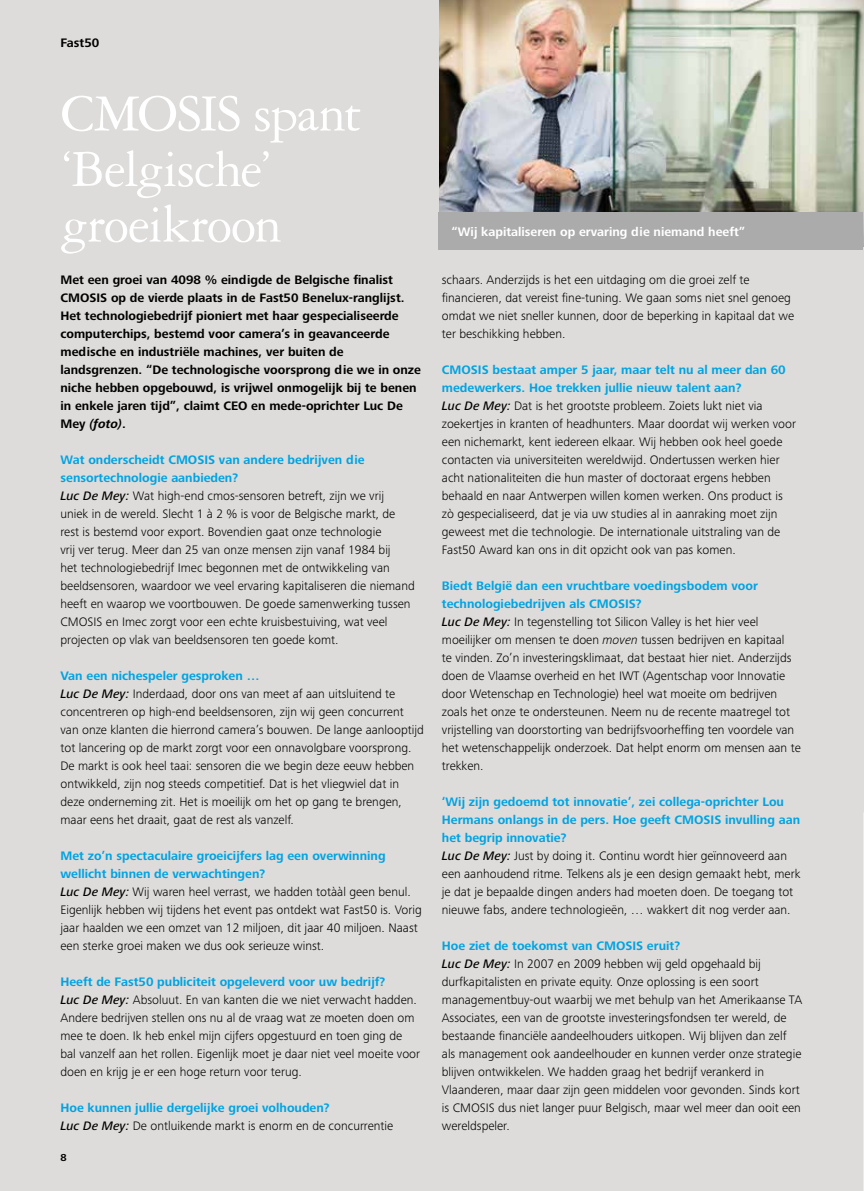
<style>
.page{position:relative;width:864px;height:1191px;background:#fff}
.page>*{position:absolute;margin:0;border:0;box-sizing:border-box;transform-origin:0 0}
.t1{font:55.5px/55.5px "Garamond 3 LT Std";letter-spacing:-.025em;color:#fff}
.t2{font:300 12.75px/18px "Frutiger Next Pro";color:#000}
.t3{font:700 12.75px/18px "Frutiger Next Pro";color:#000}
.t4{font:700 12.75px "Frutiger Next Pro";color:#fff}
.t5{font:700 10.5px "Frutiger Next Pro";color:#000}
.s1{font-style:italic}
.s2{font-weight:700;color:#00a3e2}
.s3{font-weight:500;font-style:italic}
</style>
<div class="page">
<div style="left:0;top:0;width:863px;height:1191px;background:#dedcda"></div>
<img style="left:439px;top:0;width:423px;height:213px">
<div style="left:438px;top:213px;width:424px;height:37px;background:#acabab"></div>
<svg style="left:863px;top:812px;width:1px;height:379px"></svg>
<p class="t3" style="left:60px;top:34px;width:40px">Fast50</p>
<h1 class="t1" style="left:61px;top:86px;width:303px">CMOSIS spant ‘Belgische’ groeikroon</h1>
<p class="t3" style="left:60px;top:270px;width:362px">Met een groei van 4098 % eindigde de Belgische finalist CMOSIS op de vierde plaats in de Fast50 Benelux-ranglijst.<br>Het technologiebedrijf pioniert met haar gespecialiseerde computerchips, bestemd voor camera’s in geavanceerde medische en industriële machines, ver buiten de landsgrenzen. “De technologische voorsprong die we in onze niche hebben opgebouwd, is vrijwel onmogelijk bij te benen in enkele jaren tijd”, claimt CEO en mede-oprichter Luc De Mey <span class="s1">(foto)</span>.</p>
<p class="t2" style="left:60px;top:450px;width:356px"><span class="s2">Wat onderscheidt CMOSIS van andere bedrijven die sensortechnologie aanbieden?<br></span><span class="s3">Luc De Mey:</span> Wat high-end cmos-sensoren betreft, zijn we vrij uniek in de wereld. Slecht 1 à 2 % is voor de Belgische markt, de rest is bestemd voor export. Bovendien gaat onze technologie<br>vrij ver terug. Meer dan 25 van onze mensen zijn vanaf 1984 bij<br>het technologiebedrijf Imec begonnen met de ontwikkeling van beeldsensoren, waardoor we veel ervaring kapitaliseren die niemand heeft en waarop we voortbouwen. De goede samenwerking tussen CMOSIS en Imec zorgt voor een echte kruisbestuiving, wat veel projecten op vlak van beeldsensoren ten goede komt.</p>
<p class="t2" style="left:60px;top:666px;width:365px"><span class="s2">Van een nichespeler gesproken …<br></span><span class="s3">Luc De Mey:</span> Inderdaad, door ons van meet af aan uitsluitend te concentreren op high-end beeldsensoren, zijn wij geen concurrent van onze klanten die hierrond camera’s bouwen. De lange aanlooptijd tot lancering op de markt zorgt voor een onnavolgbare voorsprong.<br>De markt is ook heel taai: sensoren die we begin deze eeuw hebben ontwikkeld, zijn nog steeds competitief. Dat is het vliegwiel dat in deze onderneming zit. Het is moeilijk om het op gang te brengen, maar eens het draait, gaat de rest als vanzelf.</p>
<p class="t2" style="left:60px;top:846px;width:363px"><span class="s2">Met zo’n spectaculaire groeicijfers lag een overwinning wellicht binnen de verwachtingen?<br></span><span class="s3">Luc De Mey:</span> Wij waren heel verrast, we hadden totààl geen benul.<br>Eigenlijk hebben wij tijdens het event pas ontdekt wat Fast50 is. Vorig jaar haalden we een omzet van 12 miljoen, dit jaar 40 miljoen. Naast een sterke groei maken we dus ook serieuze winst.</p>
<p class="t2" style="left:60px;top:972px;width:361px"><span class="s2">Heeft de Fast50 publiciteit opgeleverd voor uw bedrijf?<br></span><span class="s3">Luc De Mey:</span> Absoluut. En van kanten die we niet verwacht hadden.<br>Andere bedrijven stellen ons nu al de vraag wat ze moeten doen om mee te doen. Ik heb enkel mijn cijfers opgestuurd en toen ging de bal vanzelf aan het rollen. Eigenlijk moet je daar niet veel moeite voor doen en krijg je er een hoge return voor terug.</p>
<p class="t2" style="left:60px;top:1099px;width:334px"><span class="s2">Hoe kunnen jullie dergelijke groei volhouden?<br></span><span class="s3">Luc De Mey:</span> De ontluikende markt is enorm en de concurrentie</p>
<p class="t5" style="left:60px;top:1151px;width:8px">8</p>
<p class="t4" style="left:451px;top:224px;width:295px">“Wij kapitaliseren op ervaring die niemand heeft”</p>
<p class="t2" style="left:441px;top:271px;width:353px">schaars. Anderzijds is het een uitdaging om die groei zelf te financieren, dat vereist fine-tuning. We gaan soms niet snel genoeg omdat we niet sneller kunnen, door de beperking in kapitaal dat we ter beschikking hebben.</p>
<p class="t2" style="left:441px;top:361px;width:355px"><span class="s2">CMOSIS bestaat amper 5 jaar, maar telt nu al meer dan 60 medewerkers. Hoe trekken jullie nieuw talent aan?<br></span><span class="s3">Luc De Mey:</span> Dat is het grootste probleem. Zoiets lukt niet via zoekertjes in kranten of headhunters. Maar doordat wij werken voor een nichemarkt, kent iedereen elkaar. Wij hebben ook heel goede contacten via universiteiten wereldwijd. Ondertussen werken hier acht nationaliteiten die hun master of doctoraat ergens hebben behaald en naar Antwerpen willen komen werken. Ons product is zò gespecialiseerd, dat je via uw studies al in aanraking moet zijn geweest met die technologie. De internationale uitstraling van de Fast50 Award kan ons in dit opzicht ook van pas komen.</p>
<p class="t2" style="left:441px;top:577px;width:360px"><span class="s2">Biedt België dan een vruchtbare voedingsbodem voor technologiebedrijven als CMOSIS?<br></span><span class="s3">Luc De Mey:</span> In tegenstelling tot Silicon Valley is het hier veel moeilijker om mensen te doen <span class="s1">moven</span> tussen bedrijven en kapitaal<br>te vinden. Zo’n investeringsklimaat, dat bestaat hier niet. Anderzijds doen de Vlaamse overheid en het IWT (Agentschap voor Innovatie door Wetenschap en Technologie) heel wat moeite om bedrijven zoals het onze te ondersteunen. Neem nu de recente maatregel tot vrijstelling van doorstorting van bedrijfsvoorheffing ten voordele van het wetenschappelijk onderzoek. Dat helpt enorm om mensen aan te trekken.</p>
<p class="t2" style="left:441px;top:793px;width:360px"><span class="s2">‘Wij zijn gedoemd tot innovatie’, zei collega-oprichter Lou Hermans onlangs in de pers. Hoe geeft CMOSIS invulling aan het begrip innovatie?<br></span><span class="s3">Luc De Mey:</span> Just by doing it. Continu wordt hier geïnnoveerd aan een aanhoudend ritme. Telkens als je een design gemaakt hebt, merk je dat je bepaalde dingen anders had moeten doen. De toegang tot nieuwe fabs, andere technologieën, … wakkert dit nog verder aan.</p>
<p class="t2" style="left:441px;top:937px;width:361px"><span class="s2">Hoe ziet de toekomst van CMOSIS eruit?<br></span><span class="s3">Luc De Mey:</span> In 2007 en 2009 hebben wij geld opgehaald bij durfkapitalisten en private equity. Onze oplossing is een soort managementbuy-out waarbij we met behulp van het Amerikaanse TA Associates, een van de grootste investeringsfondsen ter wereld, de bestaande financiële aandeelhouders uitkopen. Wij blijven dan zelf als management ook aandeelhouder en kunnen verder onze strategie blijven ontwikkelen. We hadden graag het bedrijf verankerd in Vlaanderen, maar daar zijn geen middelen voor gevonden. Sinds kort is CMOSIS dus niet langer puur Belgisch, maar wel meer dan ooit een wereldspeler.</p>
</div>
